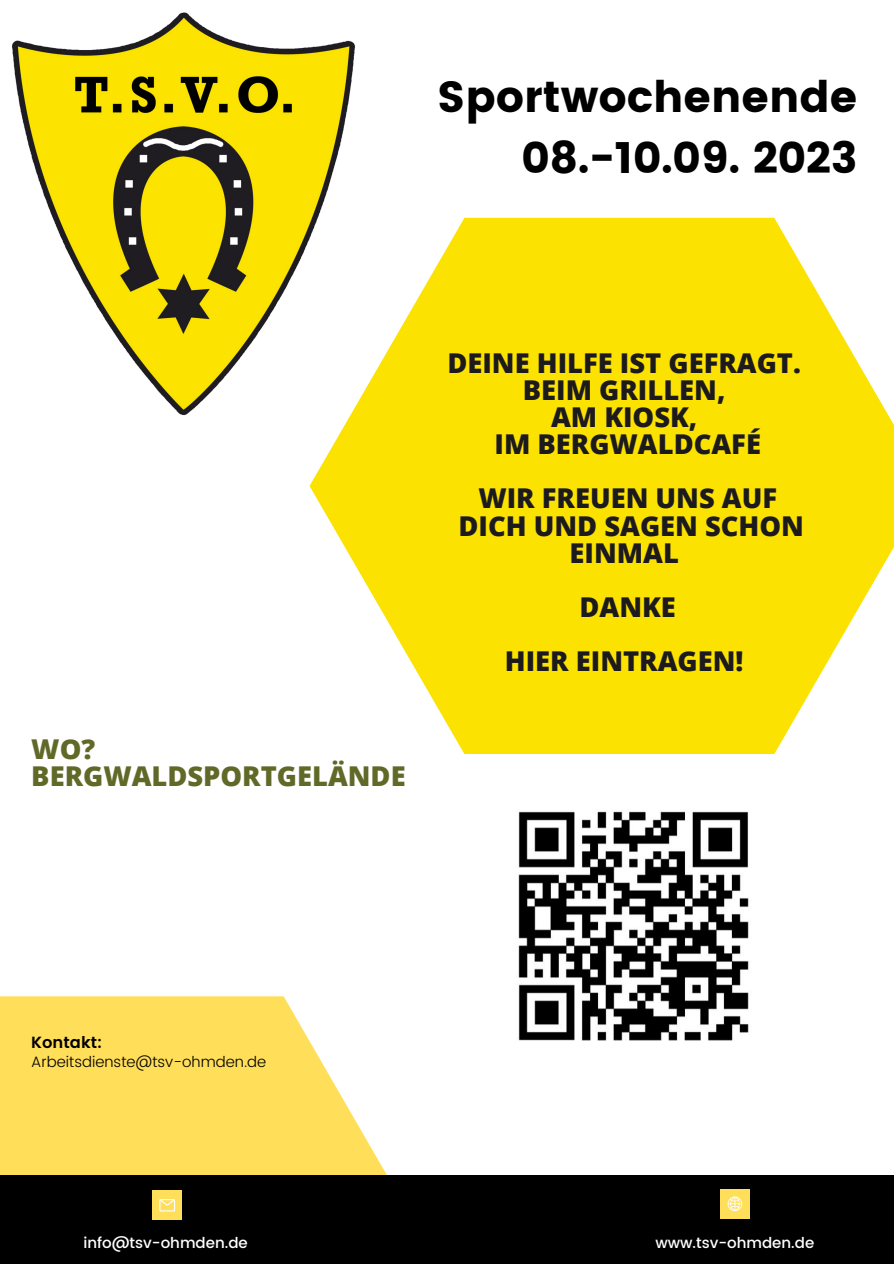
<style>
.page{position:relative;width:894px;height:1264px;background:#fff}
.page>*{position:absolute;margin:0;border:0;box-sizing:border-box;transform-origin:0 0}
.t1{font:43.5px "Poppins";color:#000}
.t2{font:800 27.3px/27px "Open Sans";color:#1c1a1d;text-align:center}
.t3{font:800 27.3px "Open Sans";color:#616928}
.t4{font:600 16.2px "Poppins";color:#000}
.t5{font:500 15px "Poppins";color:#fff}
.t6{font:300 15px "Poppins";color:#000}
</style>
<div class="page">
<svg style="left:309px;top:218px;width:584px;height:536px;fill:#fbe200"></svg>
<svg style="left:0;top:996px;width:387px;height:179px;background:#ffe26f"></svg>
<div style="left:0;top:1175px;width:893px;height:88px;background:#000"></div>
<div style="left:152px;top:1190px;width:30px;height:29px;background:#ffde59"></div>
<svg style="left:159px;top:1199px;width:16px;height:12px"></svg>
<div style="left:720px;top:1189px;width:29px;height:29px;background:#ffde59"></div>
<svg style="left:727px;top:1196px;width:15px;height:15px"></svg>
<img style="left:12px;top:12px;width:374px;height:424px">
<img style="left:518px;top:811px;width:231px;height:230px">
<p class="t1" style="left:437px;top:71px;width:422px">Sportwochenende</p>
<p class="t1" style="left:521px;top:132px;width:337px">08.-10.09. 2023</p>
<p class="t3" style="left:31px;top:730px;width:65px">WO?</p>
<p class="t3" style="left:31px;top:757px;width:376px">BERGWALDSPORTGELÄNDE</p>
<p class="t2" style="left:447px;top:349px;width:355px">DEINE HILFE IST GEFRAGT.</p>
<p class="t2" style="left:522px;top:376px;width:204px">BEIM GRILLEN,</p>
<p class="t2" style="left:551px;top:403px;width:148px">AM KIOSK,</p>
<p class="t2" style="left:494px;top:430px;width:268px">IM BERGWALDCAFÉ</p>
<p class="t2" style="left:478px;top:484px;width:300px">WIR FREUEN UNS AUF</p>
<p class="t2" style="left:458px;top:511px;width:347px">DICH UND SAGEN SCHON<br>EINMAL</p>
<p class="t2" style="left:579px;top:592px;width:98px">DANKE</p>
<p class="t2" style="left:504px;top:646px;width:240px">HIER EINTRAGEN!</p>
<p class="t4" style="left:31px;top:1033px;width:72px">Kontakt:</p>
<p class="t6" style="left:31px;top:1052px;width:236px">Arbeitsdienste@tsv-ohmden.de</p>
<p class="t5" style="left:83px;top:1233px;width:166px">info@tsv-ohmden.de</p>
<p class="t5" style="left:655px;top:1233px;width:160px">www.tsv-ohmden.de</p>
</div>
